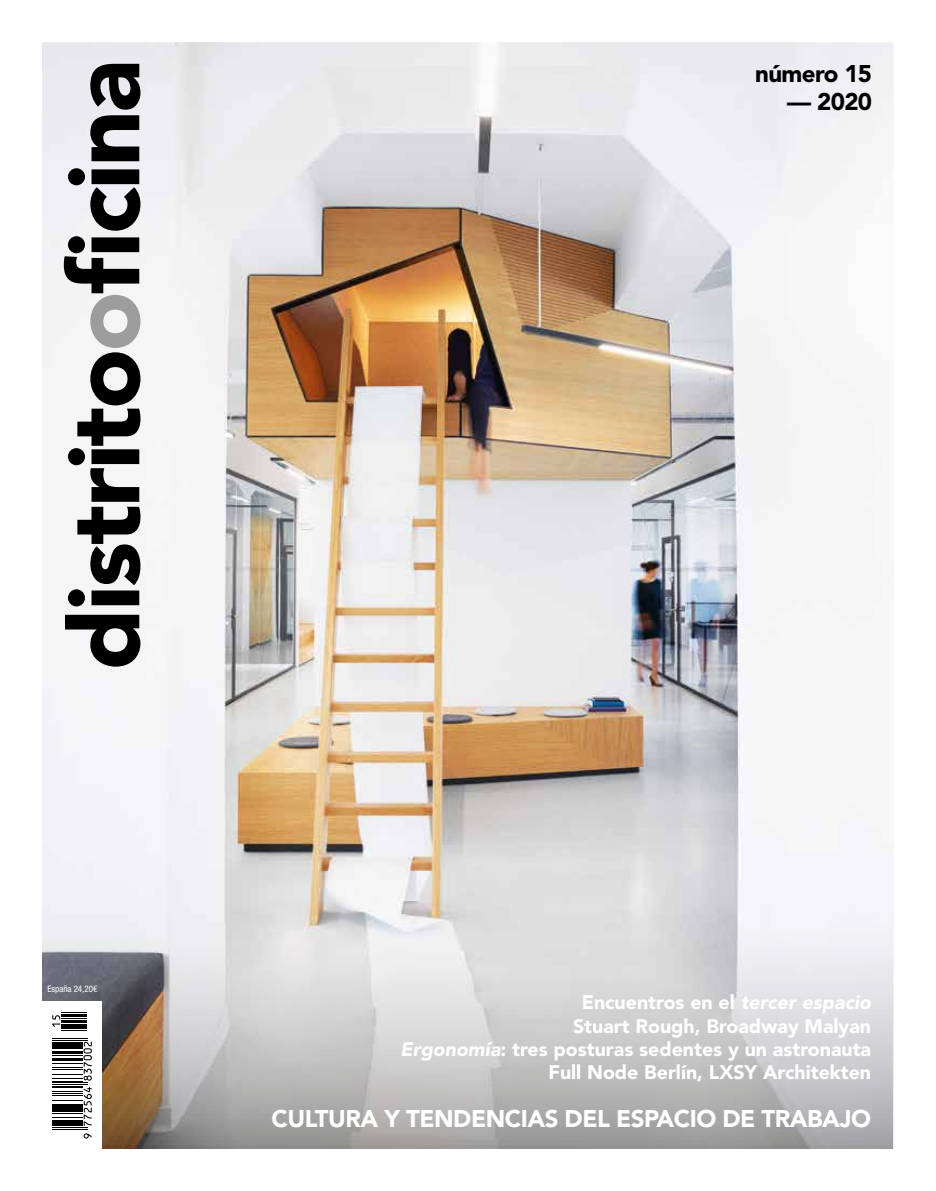
<style>
.page{position:relative;width:936px;height:1191px;background:#fff}
.page>*{position:absolute;margin:0;border:0;box-sizing:border-box;transform-origin:0 0}
.t1{font:900 24px "Avenir LT Std";letter-spacing:-.02em;color:#fff}
.t2{font:900 24px "Avenir LT Std";letter-spacing:-.025em;color:#000}
.t3{font:900 19.5px/23.4px "Avenir LT Std";color:#fff;text-align:right}
.t4{font:condensed 9px "Helvetica Neue LT Std";color:#fff}
.s1{font-style:italic}
</style>
<div class="page">
<img style="left:43px;top:44px;width:849px;height:1104px">
<div style="left:41px;top:1000px;width:61px;height:149px;background:#fff"></div>
<svg style="left:84px;top:1133px;width:8px;height:5px"></svg>
<hr style="left:52px;top:1129px;width:35px;height:1px;background:#000">
<hr style="left:52px;top:1127px;width:35px;height:1px;background:#000">
<hr style="left:52px;top:1123px;width:30px;height:3px;background:#000">
<hr style="left:52px;top:1120px;width:30px;height:2px;background:#000">
<hr style="left:52px;top:1117px;width:30px;height:1px;background:#000">
<hr style="left:52px;top:1113px;width:30px;height:1px;background:#000">
<hr style="left:52px;top:1109px;width:30px;height:2px;background:#000">
<hr style="left:52px;top:1106px;width:30px;height:2px;background:#000">
<hr style="left:52px;top:1103px;width:30px;height:2px;background:#000">
<hr style="left:52px;top:1099px;width:30px;height:1px;background:#000">
<hr style="left:52px;top:1095px;width:30px;height:1px;background:#000">
<hr style="left:52px;top:1093px;width:30px;height:1px;background:#000">
<svg style="left:84px;top:1087px;width:8px;height:38px"></svg>
<hr style="left:52px;top:1091px;width:30px;height:1px;background:#000">
<hr style="left:52px;top:1086px;width:30px;height:2px;background:#000">
<hr style="left:52px;top:1084px;width:35px;height:1px;background:#000">
<hr style="left:52px;top:1082px;width:35px;height:1px;background:#000">
<hr style="left:52px;top:1080px;width:30px;height:1px;background:#000">
<hr style="left:52px;top:1077px;width:30px;height:1px;background:#000">
<hr style="left:52px;top:1073px;width:30px;height:1px;background:#000">
<hr style="left:52px;top:1068px;width:30px;height:1px;background:#000">
<hr style="left:52px;top:1067px;width:30px;height:1px;background:#000">
<hr style="left:52px;top:1063px;width:30px;height:1px;background:#000">
<hr style="left:52px;top:1058px;width:30px;height:3px;background:#000">
<hr style="left:52px;top:1055px;width:30px;height:1px;background:#000">
<hr style="left:52px;top:1051px;width:30px;height:3px;background:#000">
<hr style="left:52px;top:1048px;width:30px;height:1px;background:#000">
<svg style="left:83px;top:1041px;width:9px;height:39px"></svg>
<hr style="left:52px;top:1045px;width:30px;height:2px;background:#000">
<hr style="left:52px;top:1042px;width:30px;height:2px;background:#000">
<hr style="left:52px;top:1039px;width:35px;height:1px;background:#000">
<hr style="left:52px;top:1037px;width:35px;height:1px;background:#000">
<svg style="left:52px;top:1012px;width:35px;height:19px"></svg>
<svg style="left:64px;top:64px;width:76px;height:602px"></svg>
<svg style="left:90px;top:295px;width:50px;height:53px"></svg>
<p class="t2" style="left:755px;top:59px;width:118px">número 15</p>
<p class="t2" style="left:787px;top:88px;width:86px">— 2020</p>
<p class="t4" style="left:47px;top:984px;width:52px">España 24,20€</p>
<p class="t3" style="left:400px;top:990px;width:472px">Encuentros en el <span class="s1">tercer espacio<br></span>Stuart Rough, Broadway Malyan<br><span class="s1">Ergonomía</span>: tres posturas sedentes y un astronauta Full Node Berlín, LXSY Architekten</p>
<p class="t1" style="left:271px;top:1104px;width:601px">CULTURA Y TENDENCIAS DEL ESPACIO DE TRABAJO</p>
</div>
